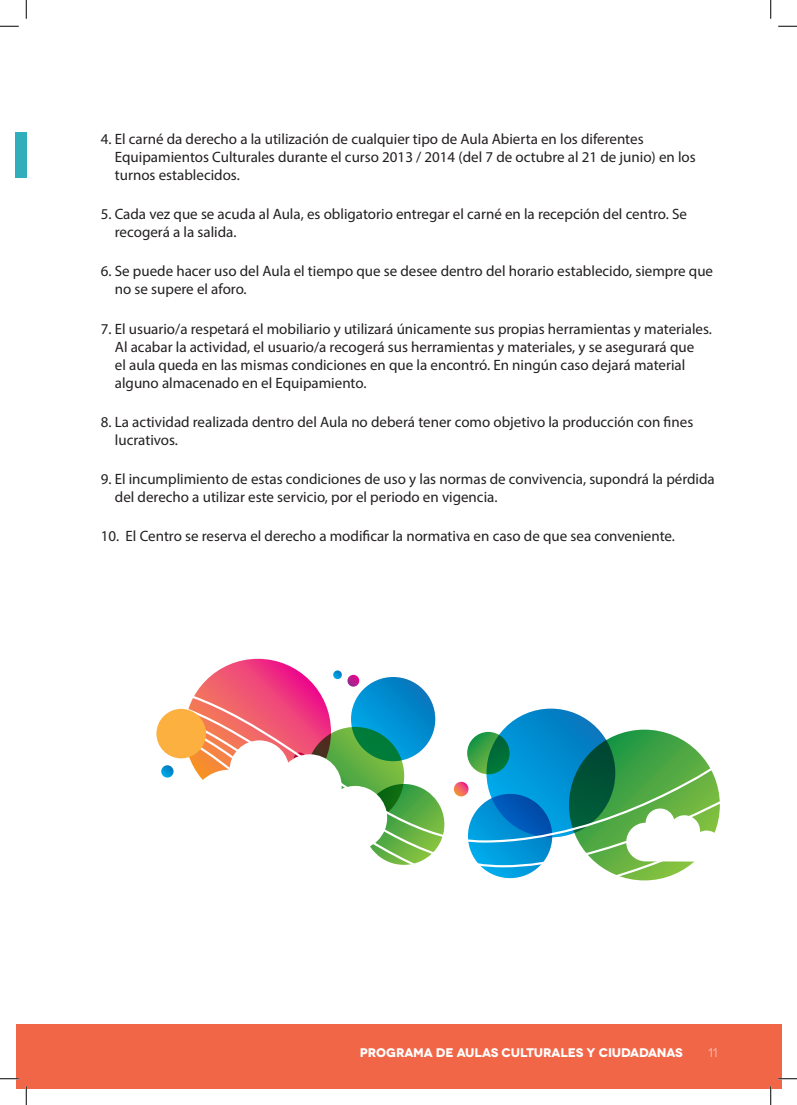
<style>
.page{position:relative;width:797px;height:1105px;background:#fff}
.page>*{position:absolute;margin:0;border:0;box-sizing:border-box;transform-origin:0 0}
.t1{font:15px/18px "Myriad Pro";color:#231f20}
.t2{font:700 12.5px "Novecentowide";letter-spacing:-.02em;color:#fff}
.t3{font:300 12.5px "Novecentowide";color:#fff}
</style>
<div class="page">
<div style="left:16px;top:1024px;width:765px;height:65px;background:#f26648"></div>
<div style="left:16px;top:133px;width:11px;height:45px;background:#31aebc"></div>
<svg style="left:185px;top:659px;width:146px;height:146px"></svg>
<svg style="left:333px;top:670px;width:26px;height:10px"></svg>
<svg style="left:196px;top:680px;width:230px;height:12px"></svg>
<svg style="left:191px;top:692px;width:241px;height:9px"></svg>
<svg style="left:171px;top:701px;width:397px;height:10px"></svg>
<svg style="left:161px;top:711px;width:559px;height:170px"></svg>
<div style="left:156px;top:709px;width:50px;height:49px;background:#fbb03f;border-radius:50%"></div>
<svg style="left:0;top:25px;width:19px;height:2px"></svg>
<svg style="left:778px;top:25px;width:19px;height:2px"></svg>
<svg style="left:0;top:1078px;width:19px;height:1px"></svg>
<svg style="left:778px;top:1078px;width:19px;height:1px"></svg>
<svg style="left:25px;top:0;width:2px;height:19px"></svg>
<svg style="left:25px;top:1086px;width:2px;height:19px"></svg>
<svg style="left:770px;top:0;width:1px;height:19px"></svg>
<svg style="left:770px;top:1086px;width:1px;height:19px"></svg>
<p class="t1" style="left:115px;top:130px;width:582px;text-indent:-14px">4. El carné da derecho a la utilización de cualquier tipo de Aula Abierta en los diferentes<br>Equipamientos Culturales durante el curso 2013 / 2014 (del 7 de octubre al 21 de junio) en los turnos establecidos.</p>
<p class="t1" style="left:115px;top:205px;width:573px;text-indent:-14px">5. Cada vez que se acuda al Aula, es obligatorio entregar el carné en la recepción del centro. Se recogerá a la salida.</p>
<p class="t1" style="left:115px;top:262px;width:599px;text-indent:-14px">6. Se puede hacer uso del Aula el tiempo que se desee dentro del horario establecido, siempre que no se supere el aforo.</p>
<p class="t1" style="left:115px;top:319px;width:598px;text-indent:-14px">7. El usuario/a respetará el mobiliario y utilizará únicamente sus propias herramientas y materiales.<br>Al acabar la actividad, el usuario/a recogerá sus herramientas y materiales, y se asegurará que<br>el aula queda en las mismas condiciones en que la encontró. En ningún caso dejará material alguno almacenado en el Equipamiento.</p>
<p class="t1" style="left:115px;top:413px;width:580px;text-indent:-14px">8. La actividad realizada dentro del Aula no deberá tener como objetivo la producción con fines lucrativos.</p>
<p class="t1" style="left:115px;top:470px;width:601px;text-indent:-14px">9. El incumplimiento de estas condiciones de uso y las normas de convivencia, supondrá la pérdida del derecho a utilizar este servicio, por el periodo en vigencia.</p>
<p class="t1" style="left:101px;top:527px;width:575px">10. El Centro se reserva el derecho a modificar la normativa en caso de que sea conveniente.</p>
<p class="t2" style="left:360px;top:1045px;width:324px">PROGRAMA DE AULAS CULTURALES Y CIUDADANAS</p>
<p class="t3" style="left:708px;top:1045px;width:11px">11</p>
</div>
